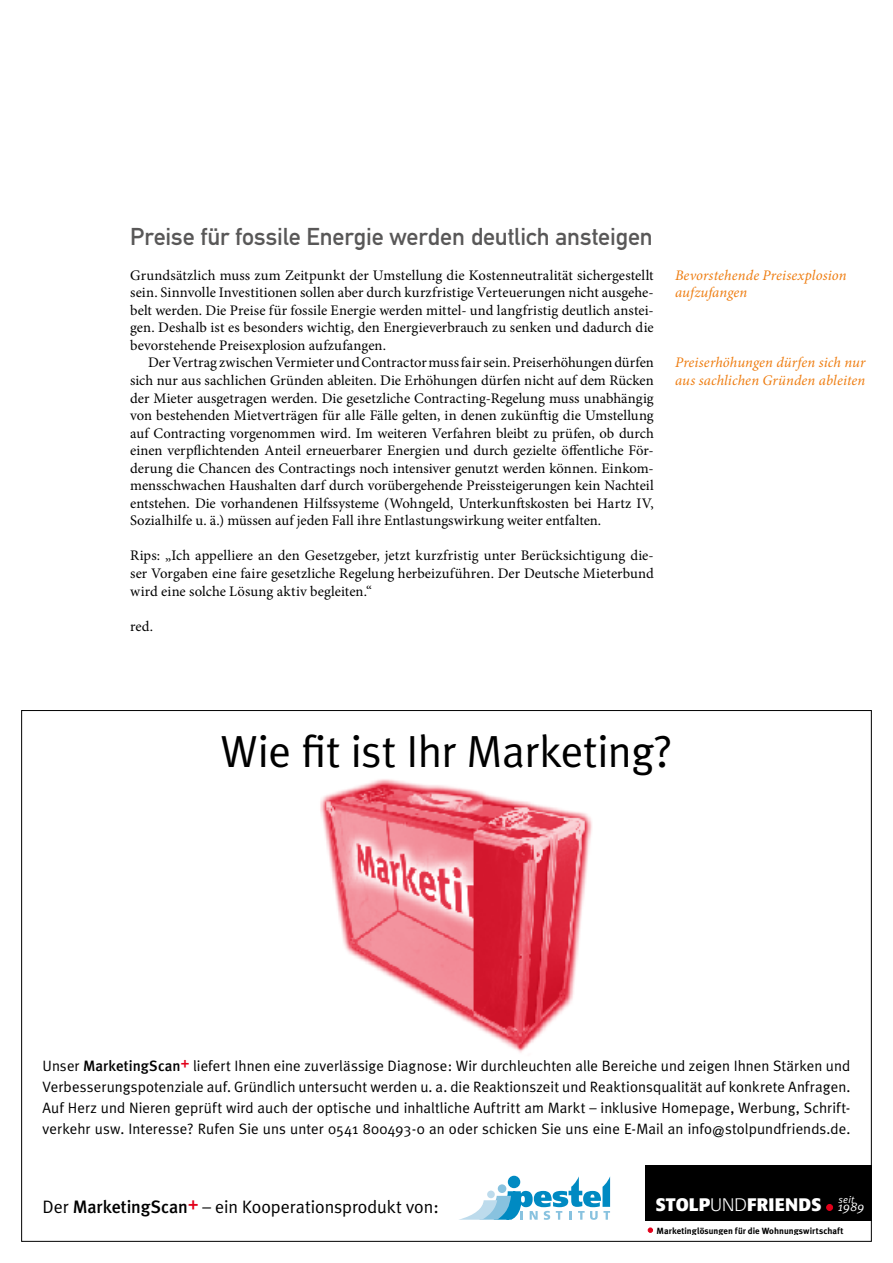
<style>
.page{position:relative;width:893px;height:1263px;background:#fff}
.page>*{position:absolute;margin:0;border:0;box-sizing:border-box;transform-origin:0 0}
.t1{font:45px "Meta Plus Normal";letter-spacing:-.01em;color:#000}
.t2{font:24px "DIN Mittelschrift";letter-spacing:-.005em;color:#595858}
.t3{font:18px "Meta Plus Normal";letter-spacing:-.005em;color:#000}
.t4{font:700 18px "Formata BQ";letter-spacing:.01em;color:#fff}
.t5{font:15px/21px "Meta Plus Normal";letter-spacing:.005em;color:#000;text-align:justify}
.t6{font:14.7px/17.5px "Minion Pro";letter-spacing:.005em;color:#000;text-align:justify}
.t7{font:italic 14.7px/17.5px "Minion Pro";letter-spacing:.005em;color:#ee7d11}
.t8{font:italic 9.9px "Meta Plus Normal";color:#fff}
.t9{font:700 9px "Meta Plus";letter-spacing:.005em;color:#000}
.s1{font-family:"Meta Plus";font-weight:500}
.s2{font-weight:300}
.s3{font-family:"Meta Plus Normal";font-weight:400;font-style:italic;font-size:12.6px}
</style>
<div class="page">
<img style="left:320px;top:779px;width:272px;height:274px">
<svg style="left:459px;top:1176px;width:151px;height:44px"></svg>
<div style="left:498px;top:1184px;width:8px;height:9px;background:#88c2df;border-radius:50%"></div>
<div style="left:487px;top:1190px;width:8px;height:8px;background:#bddbec;border-radius:50%"></div>
<div style="left:645px;top:1165px;width:227px;height:56px;background:#000"></div>
<div style="left:826px;top:1204px;width:7px;height:7px;border:1px solid #e2001a;border-radius:50%"></div>
<svg style="left:648px;top:1227px;width:5px;height:6px"></svg>
<h2 class="t2" style="left:130px;top:222px;width:524px">Preise für fossile Energie werden deutlich ansteigen</h2>
<p class="t6" style="left:130px;top:266px;width:525px">Grundsätzlich muss zum Zeitpunkt der Umstellung die Kostenneutralität sichergestellt sein. Sinnvolle Investitionen sollen aber durch kurzfristige Verteuerungen nicht ausgehe&shy;belt werden. Die Preise für fossile Energie werden mittel- und langfristig deutlich anstei&shy;gen. Deshalb ist es besonders wichtig, den Energieverbrauch zu senken und dadurch die bevorstehende Preisexplosion aufzufangen.</p>
<p class="t6" style="left:130px;top:354px;width:525px;text-indent:18px">Der Vertrag zwischen Vermieter und Contractor muss fair sein. Preiserhöhungen dürfen sich nur aus sachlichen Gründen ableiten. Die Erhöhungen dürfen nicht auf dem Rücken der Mieter ausgetragen werden. Die gesetzliche Contracting-Regelung muss unabhängig von bestehenden Mietverträgen für alle Fälle gelten, in denen zukünftig die Umstellung auf Contracting vorgenommen wird. Im weiteren Verfahren bleibt zu prüfen, ob durch einen verpflichtenden Anteil erneuerbarer Energien und durch gezielte öffentliche För&shy;derung die Chancen des Contractings noch intensiver genutzt werden können. Einkom&shy;mensschwachen Haushalten darf durch vorübergehende Preissteigerungen kein Nachteil entstehen. Die vorhandenen Hilfssysteme (Wohngeld, Unterkunftskosten bei Hartz IV, Sozialhilfe u. ä.) müssen auf jeden Fall ihre Entlastungswirkung weiter entfalten.</p>
<p class="t6" style="left:130px;top:547px;width:525px">Rips: „Ich appelliere an den Gesetzgeber, jetzt kurzfristig unter Berücksichtigung die&shy;ser Vorgaben eine faire gesetzliche Regelung herbeizuführen. Der Deutsche Mieterbund wird eine solche Lösung aktiv begleiten.“</p>
<p class="t6" style="left:130px;top:617px;width:25px">red.</p>
<p class="t7" style="left:675px;top:266px;width:173px">Bevorstehende Preisexplosion aufzufangen</p>
<p class="t7" style="left:675px;top:354px;width:192px">Preiserhöhungen dürfen sich nur aus sachlichen Gründen ableiten</p>
<h1 class="t1" style="left:221px;top:725px;width:453px">Wie fit ist Ihr Marketing?</h1>
<p class="t5" style="left:43px;top:1055px;width:809px">Unser <span class="s1">MarketingScan</span><sup>+</sup> liefert Ihnen eine zuverlässige Diagnose: Wir durchleuchten alle Bereiche und zeigen Ihnen Stärken und Verbesserungspotenziale auf. Gründlich untersucht werden u. a. die Reaktionszeit und Reaktionsqualität auf konkrete Anfragen.<br>Auf Herz und Nieren geprüft wird auch der optische und inhaltliche Auftritt am Markt – inklusive Homepage, Werbung, Schrift&shy;verkehr usw. Interesse? Rufen Sie uns unter 0541 800493-0 an oder schicken Sie uns eine E-Mail an info@stolpundfriends.de.</p>
<p class="t8" style="left:838px;top:1194px;width:17px">seit</p>
<p class="t9" style="left:656px;top:1225px;width:188px">Marketinglösungen für die Wohnungswirtschaft</p>
<p class="t3" style="left:43px;top:1196px;width:398px">Der <span class="s1">MarketingScan</span><sup>+</sup> – ein Kooperationsprodukt von:</p>
<p class="t4" style="left:655px;top:1193px;width:210px">STOLP<span class="s2">UND</span>FRIENDS <span class="s3">1989</span></p>
</div>
